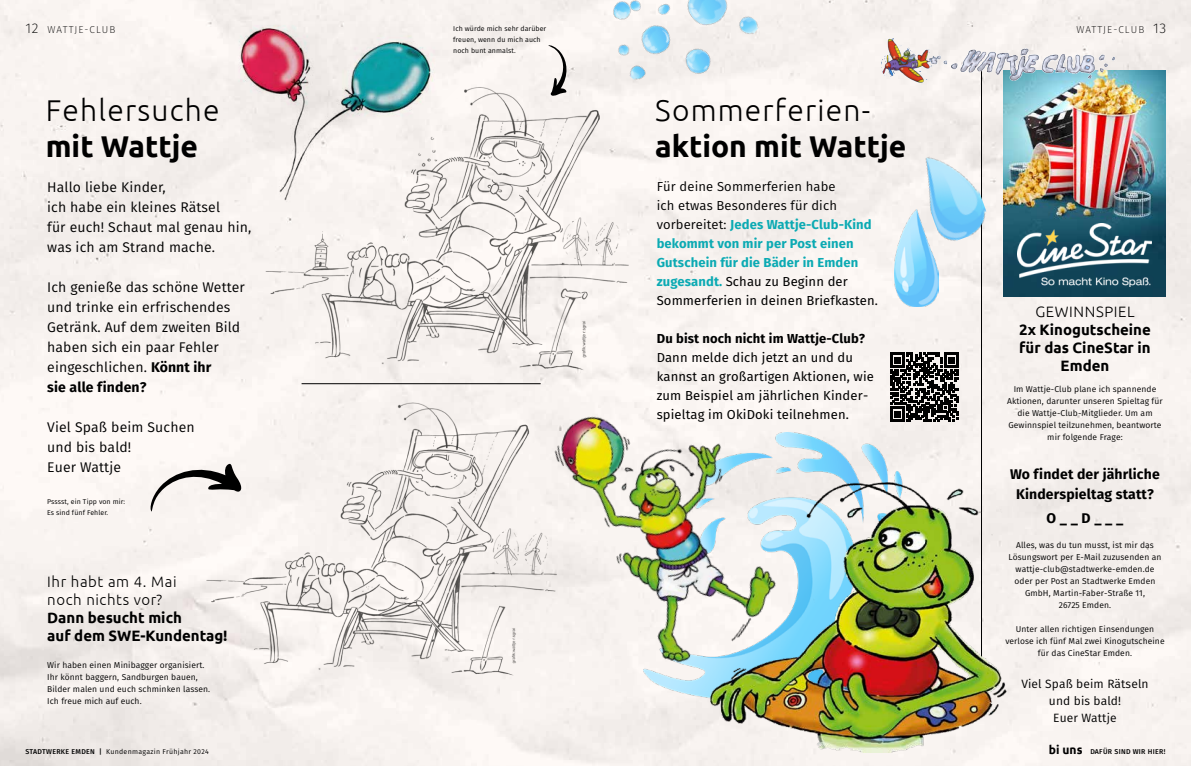
<style>
.page{position:relative;width:1191px;height:766px;background:#fff}
.page>*{position:absolute;margin:0;border:0;box-sizing:border-box;transform-origin:0 0}
.t1{font:300 30px "Ubuntu";letter-spacing:.04em;color:#000}
.t2{font:700 30px "Ubuntu";color:#000}
.t3{font:700 15px/18px "Ubuntu";color:#000;text-align:center}
.t4{font:300 15px/18px "Ubuntu";letter-spacing:.04em;color:#000}
.t5{font:14px/20px "Fira Sans";letter-spacing:.01em;color:#000}
.t6{font:700 14px/20px "Fira Sans";letter-spacing:.01em;color:#000;text-align:center}
.t7{font:200 14px "Fira Sans";color:#000}
.t8{font:700 13px/19px "Fira Sans";letter-spacing:.01em;color:#0baab3}
.t9{font:13px/19px "Fira Sans";letter-spacing:.01em;color:#000}
.t10{font:700 13px "Fira Sans";letter-spacing:.01em;color:#000}
.t11{font:12px/17px "Fira Sans";letter-spacing:.01em;color:#000;text-align:center}
.t12{font:200 10px "Fira Sans";letter-spacing:.11em;color:#000}
.t13{font:8.5px/12px "Fira Sans";letter-spacing:.01em;color:#000;text-align:center}
.t14{font:7px/11px "Fira Sans";letter-spacing:.01em;color:#000}
.t15{font:7px "Fira Sans";letter-spacing:.04em;color:#000}
.t16{font:500 7px "Fira Sans";letter-spacing:.04em;color:#000}
.s1{font-weight:700}
.s2{font-weight:400;color:#000}
.s3{font-weight:500}
.s4{font-family:"Ubuntu";font-weight:700;font-size:12px}
</style>
<div class="page">
<div style="left:0;top:0;width:1191px;height:765px;background:#f7f2ef"></div>
<img style="left:230px;top:74px;width:433px;height:306px">
<img style="left:172px;top:390px;width:325px;height:295px">
<svg style="left:149px;top:462px;width:96px;height:49px"></svg>
<img style="left:1003px;top:70px;width:162px;height:227px">
<hr style="left:981px;top:70px;width:1px;height:638px;background:#000">
<img style="left:229px;top:25px;width:231px;height:187px">
<img style="left:1017px;top:223px;width:134px;height:63px">
<img style="left:882px;top:39px;width:233px;height:44px">
<img style="left:912px;top:145px;width:80px;height:100px">
<img style="left:894px;top:209px;width:44px;height:97px">
<img style="left:643px;top:433px;width:291px;height:265px">
<img style="left:698px;top:472px;width:319px;height:280px">
<img style="left:497px;top:384px;width:319px;height:306px">
<img style="left:577px;top:0;width:184px;height:119px">
<hr style="left:301px;top:383px;width:239px;height:1px;background:#000">
<svg style="left:548px;top:44px;width:21px;height:53px"></svg>
<svg style="left:890px;top:353px;width:68px;height:68px"></svg>
<h3 class="t7" style="left:26px;top:18px;width:14px">12</h3>
<p class="t14" style="left:453px;top:23px;width:95px">Ich würde mich sehr darüber freuen, wenn du mich auch noch bunt anmalst.</p>
<p class="t12" style="left:48px;top:22px;width:69px">WATTJE-CLUB</p>
<p class="t12" style="left:1076px;top:22px;width:69px">WATTJE-CLUB</p>
<h3 class="t7" style="left:1153px;top:18px;width:14px">13</h3>
<h1 class="t1" style="left:46px;top:92px;width:175px">Fehlersuche</h1>
<h1 class="t2" style="left:46px;top:128px;width:154px">mit Wattje</h1>
<h3 class="t5" style="left:47px;top:177px;width:206px">Hallo liebe Kinder,<br>ich habe ein kleines Rätsel<br>für euch! Schaut mal genau hin, was ich am Strand mache.</h3>
<h3 class="t5" style="left:47px;top:277px;width:199px">Ich genieße das schöne Wetter und trinke ein erfrischendes<br>Getränk. Auf dem zweiten Bild haben sich ein paar Fehler eingeschlichen. <span class="s1">Könnt ihr<br>sie alle finden?</span></h3>
<h3 class="t5" style="left:47px;top:417px;width:149px">Viel Spaß beim Suchen und bis bald!<br>Euer Wattje</h3>
<p class="t14" style="left:47px;top:496px;width:79px">Psssst, ein Tipp von mir:<br>Es sind fünf Fehler.</p>
<h2 class="t4" style="left:47px;top:572px;width:131px">Ihr habt am 4. Mai noch nichts vor?</h2>
<h2 class="t3" style="left:47px;top:608px;width:182px;text-align:left">Dann besucht mich<br>auf dem SWE-Kundentag!</h2>
<p class="t13" style="left:47px;top:658px;width:164px;text-align:left">Wir haben einen Minibagger organisiert.<br>Ihr könnt baggern, Sandburgen bauen, Bilder malen und euch schminken lassen.<br>Ich freue mich auf euch.</p>
<h1 class="t1" style="left:655px;top:92px;width:216px">Sommerferien-</h1>
<h1 class="t2" style="left:655px;top:128px;width:252px">aktion mit Wattje</h1>
<h3 class="t8" style="left:656px;top:176px;width:223px"><span class="s2">Für deine Sommerferien habe<br>ich etwas Besonderes für dich vorbereitet:</span> Jedes Wattje-Club-Kind bekommt von mir per Post einen<br>Gutschein für die Bäder in Emden zugesandt. <span class="s2">Schau zu Beginn der<br>Sommerferien in deinen Briefkasten.</span></h3>
<h3 class="t10" style="left:656px;top:327px;width:210px">Du bist noch nicht im Wattje-Club?</h3>
<h3 class="t9" style="left:656px;top:347px;width:219px">Dann melde dich jetzt an und du kannst an großartigen Aktionen, wie zum Beispiel am jährlichen Kinder&shy;spieltag im OkiDoki teilnehmen.</h3>
<h2 class="t4" style="left:1035px;top:302px;width:101px">GEWINNSPIEL</h2>
<h2 class="t3" style="left:1019px;top:320px;width:133px">2x Kinogutscheine für das CineStar in<br>Emden</h2>
<p class="t13" style="left:1007px;top:383px;width:157px">Im Wattje-Club plane ich spannende Aktionen, darunter unseren Spieltag für die Wattje-Club-Mitglieder. Um am Gewinnspiel teilzunehmen, beantworte mir folgende Frage:</p>
<h3 class="t6" style="left:1010px;top:463px;width:151px">Wo findet der jährliche<br>Kinderspieltag statt?</h3>
<h3 class="t6" style="left:1046px;top:507px;width:78px">O _ _ D _ _ _</h3>
<p class="t13" style="left:1008px;top:538px;width:154px">Alles, was du tun musst, ist mir das<br>Lösungswort per E-Mail zuzusenden an wattje-club@stadtwerke-emden.de oder per Post an Stadtwerke Emden<br>GmbH, Martin-Faber-Straße 11,<br>26725 Emden.</p>
<p class="t13" style="left:1005px;top:622px;width:161px">Unter allen richtigen Einsendungen verlose ich fünf Mal zwei Kinogutscheine für das CineStar Emden.</p>
<h3 class="t11" style="left:1021px;top:674px;width:129px">Viel Spaß beim Rätseln und bis bald!<br>Euer Wattje</h3>
<p class="t15" style="left:26px;top:746px;width:185px"><span class="s3">STADTWERKE EMDEN |</span> Kundenmagazin Frühjahr 2024</p>
<p class="t16" style="left:1049px;top:745px;width:118px"><span class="s4">bi uns</span> DAFÜR SIND WIR HIER!</p>
</div>
